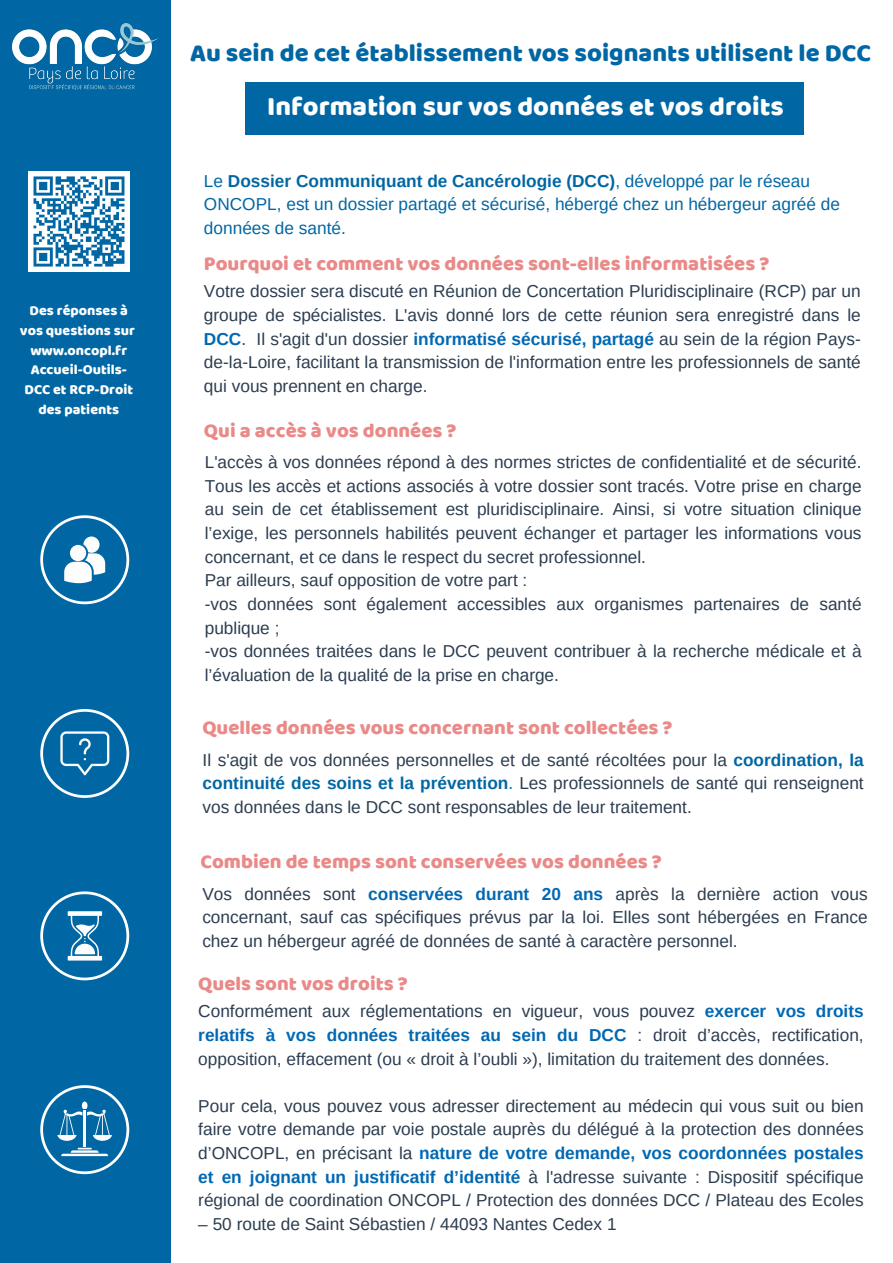
<style>
.page{position:relative;width:893px;height:1263px;background:#fff}
.page>*{position:absolute;margin:0;border:0;box-sizing:border-box;transform-origin:0 0}
.t1{font:27px "Baloo";color:#fdfdfd}
.t2{font:25.5px "Baloo";color:#0067a4}
.t3{font:20.25px "Baloo";color:#ea8a88}
.t4{font:17.25px/23.6px "Arimo";color:#2c3d50;text-align:justify}
.t5{font:17.25px/23.6px "Arimo";color:#0067a4}
.t6{font:14.25px/19.7px "Baloo";color:#fff;text-align:center}
.s1{font-weight:700}
.s2{font-weight:700;color:#0168b3}
.s3{font-weight:700;color:#0067a4}
.s4{color:#0067a4}
</style>
<div class="page">
<div style="left:0;top:0;width:171px;height:1263px;background:#0067a4"></div>
<img style="left:13px;top:24px;width:145px;height:66px">
<img style="left:28px;top:171px;width:101px;height:101px">
<svg style="left:40px;top:891px;width:89px;height:89px"></svg>
<svg style="left:40px;top:1085px;width:89px;height:89px"></svg>
<svg style="left:40px;top:515px;width:89px;height:89px"></svg>
<svg style="left:40px;top:709px;width:89px;height:89px"></svg>
<div style="left:245px;top:83px;width:559px;height:52px;background:#0067a4"></div>
<p class="t6" style="left:20px;top:301px;width:116px">Des réponses à vos questions sur</p>
<p class="t6" style="left:30px;top:340px;width:98px">www.oncopl.fr</p>
<p class="t6" style="left:25px;top:360px;width:110px">Accueil-Outils-<br>DCC et RCP-Droit des patients</p>
<p class="t2" style="left:190px;top:37px;width:682px">Au sein de cet établissement vos soignants utilisent le DCC</p>
<p class="t1" style="left:267px;top:90px;width:518px">Information sur vos données et vos droits</p>
<p class="t5" style="left:204px;top:169px;width:637px">Le <span class="s1">Dossier Communiquant de Cancérologie (DCC)</span>, développé par le réseau<br>ONCOPL, est un dossier partagé et sécurisé, hébergé chez un hébergeur agréé de données de santé.</p>
<p class="t3" style="left:204px;top:251px;width:567px">Pourquoi et comment vos données sont-elles informatisées ?</p>
<p class="t4" style="left:204px;top:280px;width:658px">Votre dossier sera discuté en Réunion de Concertation Pluridisciplinaire (RCP) par un groupe de spécialistes. L'avis donné lors de cette réunion sera enregistré dans le <span class="s2">DCC</span>. Il s'agit d'un dossier <span class="s2">informatisé sécurisé, partagé</span> au sein de la région Pays&shy;de-la-Loire, facilitant la transmission de l'information entre les professionnels de santé qui vous prennent en charge.</p>
<p class="t3" style="left:204px;top:418px;width:254px">Qui a accès à vos données ?</p>
<p class="t4" style="left:205px;top:450px;width:658px">L'accès à vos données répond à des normes strictes de confidentialité et de sécurité.<br>Tous les accès et actions associés à votre dossier sont tracés. Votre prise en charge au sein de cet établissement est pluridisciplinaire. Ainsi, si votre situation clinique l’exige, les personnels habilités peuvent échanger et partager les informations vous concernant, et ce dans le respect du secret professionnel.</p>
<p class="t4" style="left:205px;top:568px;width:324px">Par ailleurs, sauf opposition de votre part :</p>
<p class="t4" style="left:205px;top:592px;width:658px">-vos données sont également accessibles aux organismes partenaires de santé publique ;</p>
<p class="t4" style="left:205px;top:639px;width:658px">-vos données traitées dans le DCC peuvent contribuer à la recherche médicale et à l’évaluation de la qualité de la prise en charge.</p>
<p class="t3" style="left:202px;top:715px;width:472px">Quelles données vous concernant sont collectées ?</p>
<p class="t4" style="left:203px;top:748px;width:662px">Il s'agit de vos données personnelles et de santé récoltées pour la <span class="s3">coordination, la continuité des soins et la prévention</span><span class="s4">.</span> Les professionnels de santé qui renseignent vos données dans le DCC sont responsables de leur traitement.</p>
<p class="t3" style="left:200px;top:849px;width:463px">Combien de temps sont conservées vos données ?</p>
<p class="t4" style="left:202px;top:882px;width:667px">Vos données sont <span class="s2">conservées durant 20 ans</span> après la dernière action vous concernant, sauf cas spécifiques prévus par la loi. Elles sont hébergées en France chez un hébergeur agréé de données de santé à caractère personnel.</p>
<p class="t3" style="left:198px;top:971px;width:211px">Quels sont vos droits ?</p>
<p class="t4" style="left:198px;top:999px;width:667px">Conformément aux réglementations en vigueur, vous pouvez <span class="s2">exercer vos droits relatifs à vos données traitées au sein du DCC</span> : droit d’accès, rectification, opposition, effacement (ou « droit à l’oubli »), limitation du traitement des données.</p>
<p class="t4" style="left:198px;top:1094px;width:667px">Pour cela, vous pouvez vous adresser directement au médecin qui vous suit ou bien faire votre demande par voie postale auprès du délégué à la protection des données d’ONCOPL, en précisant la <span class="s2">nature de votre demande, vos coordonnées postales et en joignant un justificatif d’identité</span> à l'adresse suivante : Dispositif spécifique régional de coordination ONCOPL / Protection des données DCC / Plateau des Ecoles</p>
<p class="t4" style="left:198px;top:1212px;width:420px">– 50 route de Saint Sébastien / 44093 Nantes Cedex 1</p>
</div>
